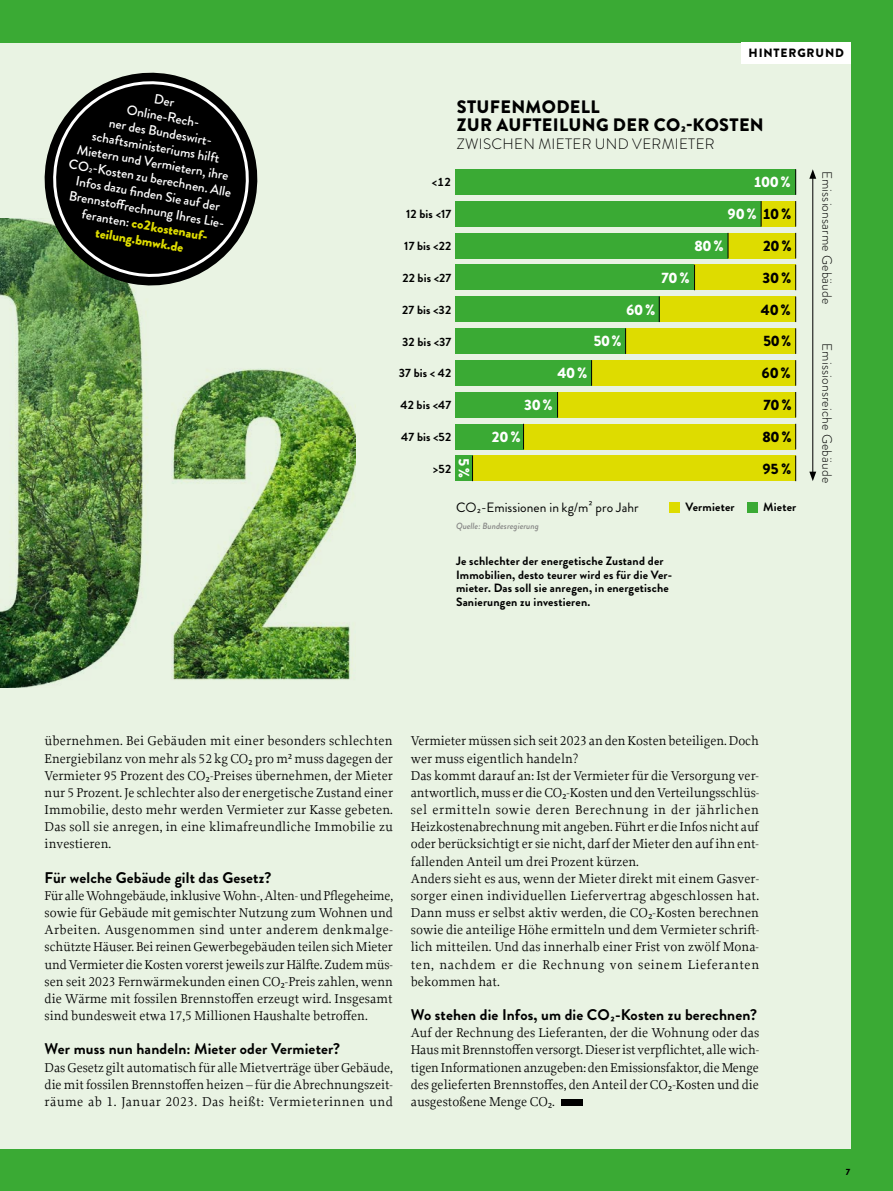
<style>
.page{position:relative;width:893px;height:1191px;background:#3aaa34}
.page>*{position:absolute;margin:0;border:0;box-sizing:border-box;transform-origin:0 0}
.t1{font:900 18px/18px "Brandon Grotesque";letter-spacing:.02em;color:#000}
.t2{font:700 15.45px "Brandon Grotesque";letter-spacing:.01em;color:#000}
.t3{font:900 15px "Brandon Grotesque";color:#fff}
.t4{font:300 15px "Brandon Grotesque";letter-spacing:.02em;color:#000}
.t5{font:900 15px/31.8px "Brandon Grotesque";letter-spacing:-.005em;color:#000}
.t6{font:13.5px/17.1px "Proforma";letter-spacing:.005em;color:#000;text-align:justify}
.t7{font:500 13.5px/15.8px "Brandon Grotesque";color:#fff;text-align:center}
.t8{font:300 13.5px "Brandon Grotesque";letter-spacing:.015em;color:#000}
.t9{font:13.5px "Brandon Grotesque";letter-spacing:.005em;color:#000}
.t10{font:700 12px/13.5px "Brandon Grotesque";letter-spacing:.015em;color:#000}
.t11{font:900 12px "Brandon Grotesque";letter-spacing:.07em;color:#000}
.t12{font:italic 500 9px "Brandon Grotesque";color:#878786}
.t13{font:900 9px "Brandon Grotesque";color:#000}
.s1{font-weight:900;color:#dedc00}
.s2{color:#000}
</style>
<div class="page">
<div style="left:0;top:43px;width:850px;height:1105px;background:#e9f3e3"></div>
<div style="left:562px;top:1099px;width:21px;height:7px;background:#000"></div>
<img style="left:0;top:219px;width:355px;height:468px">
<svg style="left:36px;top:72px;width:230px;height:222px"></svg>
<svg style="left:43px;top:73px;width:216px;height:210px"></svg>
<div style="left:669px;top:502px;width:11px;height:11px;background:#dedc00"></div>
<div style="left:747px;top:502px;width:11px;height:11px;background:#3aaa34"></div>
<div style="left:455px;top:169px;width:341px;height:26px;background:#3aaa34"></div>
<svg style="left:795px;top:169px;width:1px;height:26px"></svg>
<div style="left:455px;top:201px;width:324px;height:26px;background:#3aaa34"></div>
<div style="left:762px;top:201px;width:34px;height:26px;background:#dedc00"></div>
<svg style="left:795px;top:201px;width:1px;height:26px"></svg>
<svg style="left:761px;top:201px;width:1px;height:26px"></svg>
<div style="left:728px;top:233px;width:68px;height:25px;background:#dedc00"></div>
<div style="left:455px;top:233px;width:273px;height:25px;background:#3aaa34"></div>
<svg style="left:795px;top:233px;width:1px;height:25px"></svg>
<svg style="left:728px;top:233px;width:1px;height:25px"></svg>
<div style="left:694px;top:265px;width:102px;height:25px;background:#dedc00"></div>
<div style="left:455px;top:265px;width:239px;height:25px;background:#3aaa34"></div>
<svg style="left:795px;top:265px;width:1px;height:25px"></svg>
<svg style="left:694px;top:265px;width:1px;height:25px"></svg>
<div style="left:660px;top:296px;width:136px;height:26px;background:#dedc00"></div>
<div style="left:455px;top:296px;width:205px;height:26px;background:#3aaa34"></div>
<svg style="left:795px;top:296px;width:1px;height:26px"></svg>
<svg style="left:659px;top:296px;width:1px;height:26px"></svg>
<div style="left:626px;top:328px;width:170px;height:26px;background:#dedc00"></div>
<div style="left:455px;top:328px;width:171px;height:26px;background:#3aaa34"></div>
<svg style="left:795px;top:328px;width:1px;height:26px"></svg>
<svg style="left:625px;top:328px;width:1px;height:26px"></svg>
<div style="left:592px;top:360px;width:204px;height:26px;background:#dedc00"></div>
<div style="left:455px;top:360px;width:137px;height:26px;background:#3aaa34"></div>
<svg style="left:795px;top:360px;width:1px;height:26px"></svg>
<svg style="left:591px;top:360px;width:1px;height:26px"></svg>
<div style="left:558px;top:392px;width:238px;height:25px;background:#dedc00"></div>
<div style="left:455px;top:392px;width:103px;height:25px;background:#3aaa34"></div>
<svg style="left:795px;top:392px;width:1px;height:25px"></svg>
<svg style="left:557px;top:392px;width:1px;height:25px"></svg>
<div style="left:524px;top:424px;width:272px;height:25px;background:#dedc00"></div>
<div style="left:455px;top:424px;width:69px;height:25px;background:#3aaa34"></div>
<svg style="left:795px;top:424px;width:1px;height:25px"></svg>
<svg style="left:523px;top:424px;width:1px;height:25px"></svg>
<div style="left:472px;top:455px;width:324px;height:26px;background:#dedc00"></div>
<div style="left:455px;top:455px;width:17px;height:26px;background:#3aaa34"></div>
<svg style="left:795px;top:455px;width:1px;height:26px"></svg>
<svg style="left:472px;top:455px;width:1px;height:26px"></svg>
<hr style="left:812px;top:176px;width:1px;height:298px;background:#000">
<svg style="left:809px;top:169px;width:7px;height:10px"></svg>
<svg style="left:809px;top:471px;width:7px;height:10px"></svg>
<div style="left:741px;top:43px;width:109px;height:21px;background:#fff"></div>
<p class="t11" style="left:749px;top:45px;width:97px">HINTERGRUND</p>
<p class="t7" style="left:84px;top:78px;width:166px;rotate:10deg">Der<br>Online-Rech-<br>ner des Bundeswirt&shy;schaftsministeriums hilft<br>Mietern und Vermietern, ihre<br>CO2-Kosten zu berechnen. Alle<br>Infos dazu fi nden Sie auf der<br>Brennstoff rechnung Ihres Lie&shy;feranten: <span class="s1">co2 kostenauf&shy;teilung.bmwk.de</span></p>
<h1 class="t1" style="left:457px;top:98px;width:308px">STUFENMODELL<br>ZUR AUFTEILUNG DER CO2-KOSTEN</h1>
<p class="t4" style="left:457px;top:133px;width:259px">ZWISCHEN MIETER UND VERMIETER</p>
<p class="t10" style="left:432px;top:175px;width:21px">&lt;12</p>
<p class="t3" style="left:753px;top:171px;width:39px">100 %</p>
<p class="t10" style="left:406px;top:207px;width:47px">12 bis &lt;17</p>
<p class="t3" style="left:727px;top:203px;width:65px">90 % <span class="s2">10 %</span></p>
<p class="t10" style="left:404px;top:239px;width:48px">17 bis &lt;22</p>
<p class="t3" style="left:694px;top:235px;width:31px">80 %</p>
<p class="t5" style="left:763px;top:230px;width:31px">20 %</p>
<p class="t10" style="left:402px;top:271px;width:50px">22 bis &lt;27</p>
<p class="t3" style="left:661px;top:267px;width:30px">70 %</p>
<p class="t5" style="left:762px;top:262px;width:31px">30 %</p>
<p class="t10" style="left:402px;top:303px;width:50px">27 bis &lt;32</p>
<p class="t3" style="left:626px;top:299px;width:31px">60 %</p>
<p class="t5" style="left:761px;top:294px;width:31px">40 %</p>
<p class="t10" style="left:402px;top:335px;width:51px">32 bis &lt;37</p>
<p class="t3" style="left:593px;top:330px;width:30px">50 %</p>
<p class="t5" style="left:763px;top:325px;width:30px">50 %</p>
<p class="t10" style="left:399px;top:366px;width:54px">37 bis &lt; 42</p>
<p class="t3" style="left:558px;top:362px;width:31px">40 %</p>
<p class="t5" style="left:761px;top:357px;width:31px">60 %</p>
<p class="t10" style="left:400px;top:398px;width:52px">42 bis &lt;47</p>
<p class="t3" style="left:524px;top:394px;width:31px">30 %</p>
<p class="t5" style="left:763px;top:389px;width:30px">70 %</p>
<p class="t10" style="left:401px;top:430px;width:51px">47 bis &lt;52</p>
<p class="t3" style="left:491px;top:426px;width:31px">20 %</p>
<p class="t5" style="left:762px;top:421px;width:31px">80 %<br>95 %</p>
<p class="t3" style="left:474px;top:458px;width:22px;rotate:90deg">5%</p>
<p class="t10" style="left:433px;top:462px;width:20px">&gt;52</p>
<p class="t9" style="left:456px;top:498px;width:184px">CO2-Emissionen in kg/m2 pro Jahr</p>
<p class="t10" style="left:686px;top:500px;width:51px">Vermieter</p>
<p class="t10" style="left:763px;top:500px;width:35px">Mieter</p>
<p class="t12" style="left:456px;top:519px;width:84px">Quelle: Bundesregierung</p>
<p class="t10" style="left:456px;top:554px;width:218px">Je schlechter der energetische Zustand der Immobilien, desto teurer wird es für die Ver&shy;mieter. Das soll sie anregen, in energetische Sanierungen zu investieren.</p>
<p class="t8" style="left:836px;top:171px;width:135px;rotate:90deg">Emissionsarme Gebäude</p>
<p class="t8" style="left:836px;top:343px;width:141px;rotate:90deg">Emissionsreiche Gebäude</p>
<p class="t6" style="left:45px;top:732px;width:350px">übernehmen. Bei Gebäuden mit einer besonders schlechten Energiebilanz von mehr als 52 kg CO2 pro m2 muss dagegen der Vermieter 95 Prozent des CO2-Preises übernehmen, der Mieter nur 5 Prozent. Je schlechter also der energetische Zustand einer Immobilie, desto mehr werden Vermieter zur Kasse gebeten.<br>Das soll sie anregen, in eine klimafreundliche Immobilie zu investieren.</p>
<p class="t2" style="left:45px;top:866px;width:228px">Für welche Gebäude gilt das Gesetz?</p>
<p class="t6" style="left:45px;top:886px;width:350px">Für alle Wohngebäude, inklusive Wohn-, Alten- und Pflegeheime, sowie für Gebäude mit gemischter Nutzung zum Wohnen und Arbeiten. Ausgenommen sind unter anderem denkmalge&shy;schützte Häuser. Bei reinen Gewerbegebäuden teilen sich Mieter und Vermieter die Kosten vorerst jeweils zur Hälfte. Zudem müs&shy;sen seit 2023 Fernwärmekunden einen CO2-Preis zahlen, wenn die Wärme mit fossilen Brennstoffen erzeugt wird. Insgesamt sind bundesweit etwa 17,5 Millionen Haushalte betroffen.</p>
<p class="t2" style="left:45px;top:1038px;width:297px">Wer muss nun handeln: Mieter oder Vermieter?</p>
<p class="t6" style="left:45px;top:1058px;width:350px">Das Gesetz gilt automatisch für alle Mietverträge über Gebäude, die mit fossilen Brennstoffen heizen – für die Abrechnungszeit&shy;räume ab 1. Januar 2023. Das heißt: Vermieterinnen und</p>
<p class="t6" style="left:411px;top:732px;width:350px;text-align:left">Vermieter müssen sich seit 2023 an den Kosten beteiligen. Doch wer muss eigentlich handeln?<br>Das kommt darauf an: Ist der Vermieter für die Versorgung ver&shy;antwortlich, muss er die CO2-Kosten und den Verteilungsschlüs&shy;sel ermitteln sowie deren Berechnung in der jährlichen Heizkostenabrechnung mit angeben. Führt er die Infos nicht auf oder berücksichtigt er sie nicht, darf der Mieter den auf ihn ent&shy;fallenden Anteil um drei Prozent kürzen.<br>Anders sieht es aus, wenn der Mieter direkt mit einem Gasver&shy;sorger einen individuellen Liefervertrag abgeschlossen hat.<br>Dann muss er selbst aktiv werden, die CO2-Kosten berechnen sowie die anteilige Höhe ermitteln und dem Vermieter schrift&shy;lich mitteilen. Und das innerhalb einer Frist von zwölf Mona&shy;ten, nachdem er die Rechnung von seinem Lieferanten bekommen hat.</p>
<p class="t2" style="left:411px;top:1004px;width:348px">Wo stehen die Infos, um die CO2-Kosten zu berechnen?</p>
<p class="t6" style="left:411px;top:1024px;width:350px">Auf der Rechnung des Lieferanten, der die Wohnung oder das Haus mit Brennstoffen versorgt. Dieser ist verpflichtet, alle wich&shy;tigen Informationen anzugeben: den Emissionsfaktor, die Menge des gelieferten Brennstoffes, den Anteil der CO2-Kosten und die ausgestoßene Menge CO2.</p>
<p class="t13" style="left:845px;top:1165px;width:7px">7</p>
</div>
